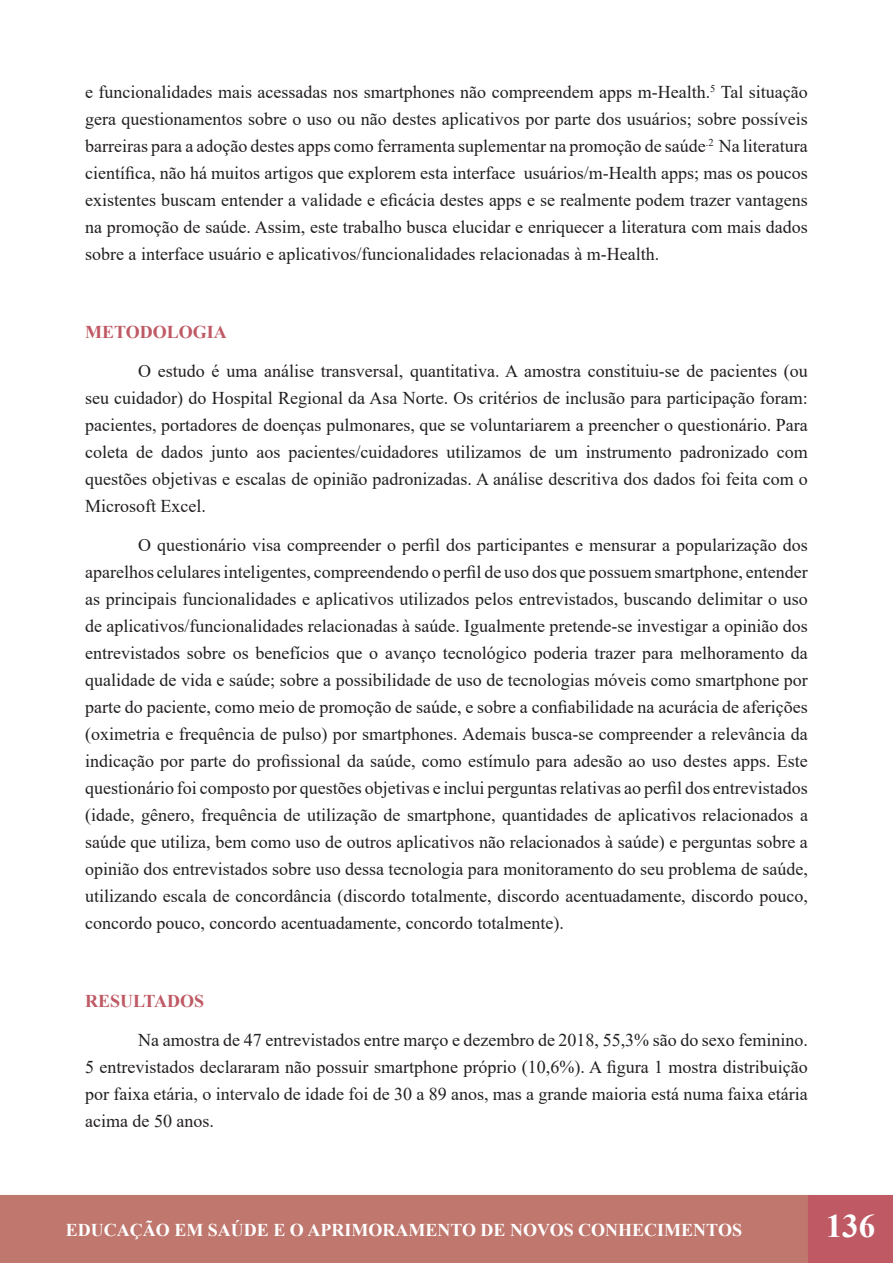
<style>
.page{position:relative;width:893px;height:1263px;background:#fff}
.page>*{position:absolute;margin:0;border:0;box-sizing:border-box;transform-origin:0 0}
.t1{font:700 33px "Times New Roman";color:#fff}
.t2{font:18px/27px "Times New Roman";color:#231f20;text-align:justify}
.t3{font:700 18px "Times New Roman";color:#fff}
.t4{font:700 18px "Times New Roman";color:#bf5a65}
</style>
<div class="page">
<div style="left:0;top:1195px;width:808px;height:68px;background:#bf776e"></div>
<div style="left:809px;top:1196px;width:83px;height:66px;background:#bf5a65"></div>
<div style="left:808px;top:1195px;width:85px;height:68px;border:2px solid #bf5a65"></div>
<div style="left:29px;top:1195px;width:750px;height:68px;background:#bf776e"></div>
<p class="t2" style="left:85px;top:77px;width:724px">e funcionalidades mais acessadas nos smartphones não compreendem apps m-Health.<sup>5</sup> Tal situação gera questionamentos sobre o uso ou não destes aplicativos por parte dos usuários; sobre possíveis barreiras para a adoção destes apps como ferramenta suplementar na promoção de saúde<sup>.2</sup> Na literatura científica, não há muitos artigos que explorem esta interface usuários/m-Health apps; mas os poucos existentes buscam entender a validade e eficácia destes apps e se realmente podem trazer vantagens na promoção de saúde. Assim, este trabalho busca elucidar e enriquecer a literatura com mais dados sobre a interface usuário e aplicativos/funcionalidades relacionadas à m-Health.</p>
<p class="t4" style="left:85px;top:319px;width:143px">METODOLOGIA</p>
<p class="t2" style="left:85px;top:356px;width:724px;text-indent:53px">O estudo é uma análise transversal, quantitativa. A amostra constituiu-se de pacientes (ou seu cuidador) do Hospital Regional da Asa Norte. Os critérios de inclusão para participação foram: pacientes, portadores de doenças pulmonares, que se voluntariarem a preencher o questionário. Para coleta de dados junto aos pacientes/cuidadores utilizamos de um instrumento padronizado com questões objetivas e escalas de opinião padronizadas. A análise descritiva dos dados foi feita com o Microsoft Excel.</p>
<p class="t2" style="left:85px;top:530px;width:724px;text-indent:53px">O questionário visa compreender o perfil dos participantes e mensurar a popularização dos aparelhos celulares inteligentes, compreendendo o perfil de uso dos que possuem smartphone, entender as principais funcionalidades e aplicativos utilizados pelos entrevistados, buscando delimitar o uso de aplicativos/funcionalidades relacionadas à saúde. Igualmente pretende-se investigar a opinião dos entrevistados sobre os benefícios que o avanço tecnológico poderia trazer para melhoramento da qualidade de vida e saúde; sobre a possibilidade de uso de tecnologias móveis como smartphone por parte do paciente, como meio de promoção de saúde, e sobre a confiabilidade na acurácia de aferições (oximetria e frequência de pulso) por smartphones. Ademais busca-se compreender a relevância da indicação por parte do profissional da saúde, como estímulo para adesão ao uso destes apps. Este questionário foi composto por questões objetivas e inclui perguntas relativas ao perfil dos entrevistados (idade, gênero, frequência de utilização de smartphone, quantidades de aplicativos relacionados a saúde que utiliza, bem como uso de outros aplicativos não relacionados à saúde) e perguntas sobre a opinião dos entrevistados sobre uso dessa tecnologia para monitoramento do seu problema de saúde, utilizando escala de concordância (discordo totalmente, discordo acentuadamente, discordo pouco, concordo pouco, concordo acentuadamente, concordo totalmente).</p>
<p class="t4" style="left:85px;top:988px;width:121px">RESULTADOS</p>
<p class="t2" style="left:85px;top:1025px;width:724px;text-indent:53px">Na amostra de 47 entrevistados entre março e dezembro de 2018, 55,3% são do sexo feminino.<br>5 entrevistados declararam não possuir smartphone próprio (10,6%). A figura 1 mostra distribuição por faixa etária, o intervalo de idade foi de 30 a 89 anos, mas a grande maioria está numa faixa etária acima de 50 anos.</p>
<p class="t3" style="left:66px;top:1217px;width:678px">EDUCAÇÃO EM SAÚDE E O APRIMORAMENTO DE NOVOS CONHECIMENTOS</p>
<h1 class="t1" style="left:826px;top:1202px;width:51px">136</h1>
</div>
